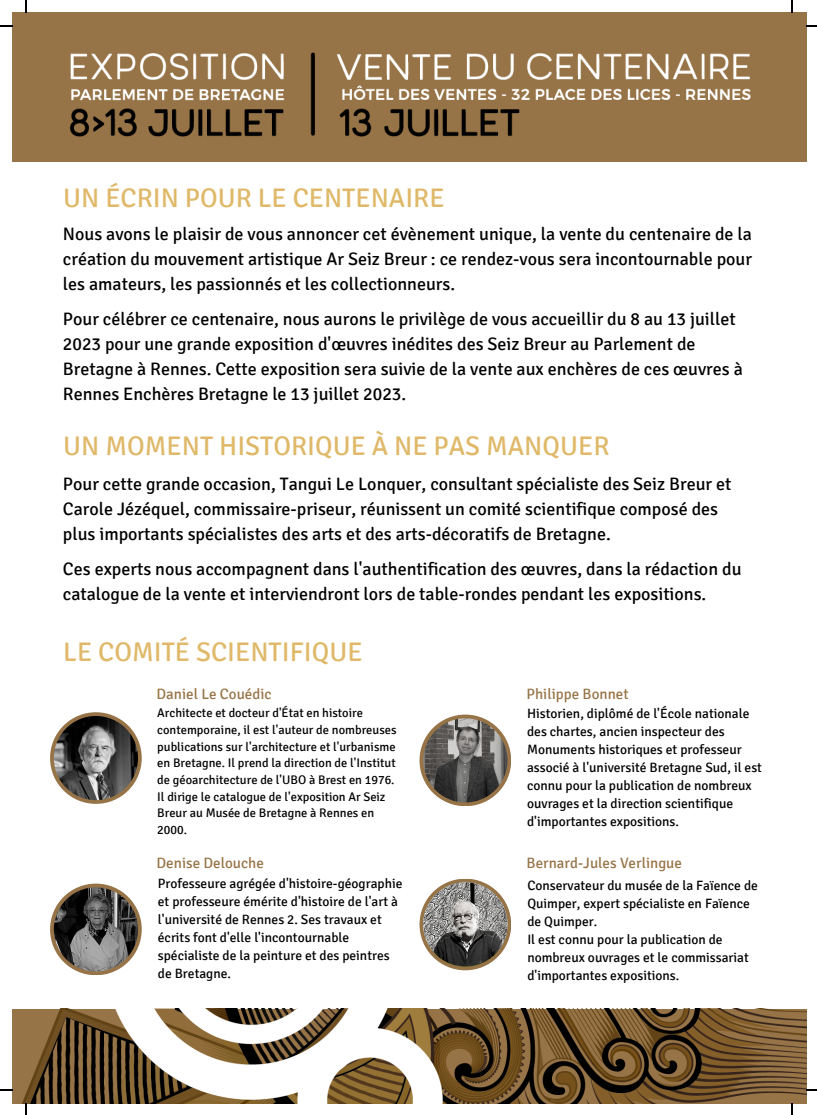
<style>
.page{position:relative;width:817px;height:1115px;background:#fff}
.page>*{position:absolute;margin:0;border:0;box-sizing:border-box;transform-origin:0 0}
.t1{font:26.85px "Signika";color:#dfb969}
.t2{font:18px/25px "Signika";color:#000}
.t3{font:15px "Signika";color:#977447}
.t4{font:13.5px/18px "Signika";color:#000}
.t5{font:12.45px/16.6px "Signika";color:#000}
</style>
<div class="page">
<div style="left:12px;top:12px;width:794px;height:150px;background:#977447"></div>
<img style="left:12px;top:1008px;width:794px;height:94px">
<svg style="left:50px;top:883px;width:92px;height:92px"></svg>
<img style="left:54px;top:887px;width:84px;height:84px;border-radius:50%">
<svg style="left:50px;top:712px;width:92px;height:91px"></svg>
<img style="left:54px;top:715px;width:84px;height:85px;border-radius:50%">
<svg style="left:419px;top:714px;width:92px;height:92px"></svg>
<img style="left:423px;top:718px;width:84px;height:84px;border-radius:50%">
<svg style="left:419px;top:878px;width:92px;height:92px"></svg>
<img style="left:423px;top:882px;width:84px;height:84px;border-radius:50%">
<img style="left:25px;top:12px;width:726px;height:125px">
<svg style="left:26px;top:0;width:1px;height:12px"></svg>
<svg style="left:0;top:26px;width:12px;height:1px"></svg>
<svg style="left:791px;top:0;width:1px;height:12px"></svg>
<svg style="left:0;top:1089px;width:12px;height:1px"></svg>
<h1 class="t1" style="left:63px;top:181px;width:382px">UN ÉCRIN POUR LE CENTENAIRE</h1>
<p class="t2" style="left:63px;top:221px;width:690px;text-align:justify">Nous avons le plaisir de vous annoncer cet évènement unique, la vente du centenaire de la création du mouvement artistique Ar Seiz Breur : ce rendez-vous sera incontournable pour les amateurs, les passionnés et les collectionneurs.</p>
<p class="t2" style="left:63px;top:306px;width:681px">Pour célébrer ce centenaire, nous aurons le privilège de vous accueillir du 8 au 13 juillet 2023 pour une grande exposition d'œuvres inédites des Seiz Breur au Parlement de Bretagne à Rennes. Cette exposition sera suivie de la vente aux enchères de ces œuvres à Rennes Enchères Bretagne le 13 juillet 2023.</p>
<h1 class="t1" style="left:63px;top:429px;width:547px">UN MOMENT HISTORIQUE À NE PAS MANQUER</h1>
<p class="t2" style="left:63px;top:472px;width:669px">Pour cette grande occasion, Tangui Le Lonquer, consultant spécialiste des Seiz Breur et<br>Carole Jézéquel, commissaire-priseur, réunissent un comité scientifique composé des plus importants spécialistes des arts et des arts-décoratifs de Bretagne.</p>
<p class="t2" style="left:63px;top:557px;width:679px">Ces experts nous accompagnent dans l'authentification des œuvres, dans la rédaction du catalogue de la vente et interviendront lors de table-rondes pendant les expositions.</p>
<h1 class="t1" style="left:63px;top:635px;width:300px">LE COMITÉ SCIENTIFIQUE</h1>
<p class="t3" style="left:156px;top:684px;width:116px">Daniel Le Couédic</p>
<p class="t5" style="left:157px;top:705px;width:240px">Architecte et docteur d'État en histoire contemporaine, il est l'auteur de nombreuses publications sur l'architecture et l'urbanisme en Bretagne. Il prend la direction de l'Institut de géoarchitecture de l'UBO à Brest en 1976.<br>Il dirige le catalogue de l'exposition Ar Seiz Breur au Musée de Bretagne à Rennes en 2000.</p>
<p class="t3" style="left:156px;top:854px;width:109px">Denise Delouche</p>
<p class="t4" style="left:158px;top:874px;width:246px">Professeure agrégée d'histoire-géographie et professeure émérite d'histoire de l'art à l'université de Rennes 2. Ses travaux et écrits font d'elle l'incontournable spécialiste de la peinture et des peintres de Bretagne.</p>
<p class="t3" style="left:526px;top:684px;width:103px">Philippe Bonnet</p>
<p class="t4" style="left:526px;top:704px;width:236px">Historien, diplômé de l'École nationale des chartes, ancien inspecteur des Monuments historiques et professeur associé à l'université Bretagne Sud, il est connu pour la publication de nombreux ouvrages et la direction scientifique d'importantes expositions.</p>
<p class="t3" style="left:526px;top:854px;width:157px">Bernard-Jules Verlingue</p>
<p class="t4" style="left:527px;top:876px;width:232px">Conservateur du musée de la Faïence de<br>Quimper, expert spécialiste en Faïence de Quimper.<br>Il est connu pour la publication de nombreux ouvrages et le commissariat d'importantes expositions.</p>
</div>
